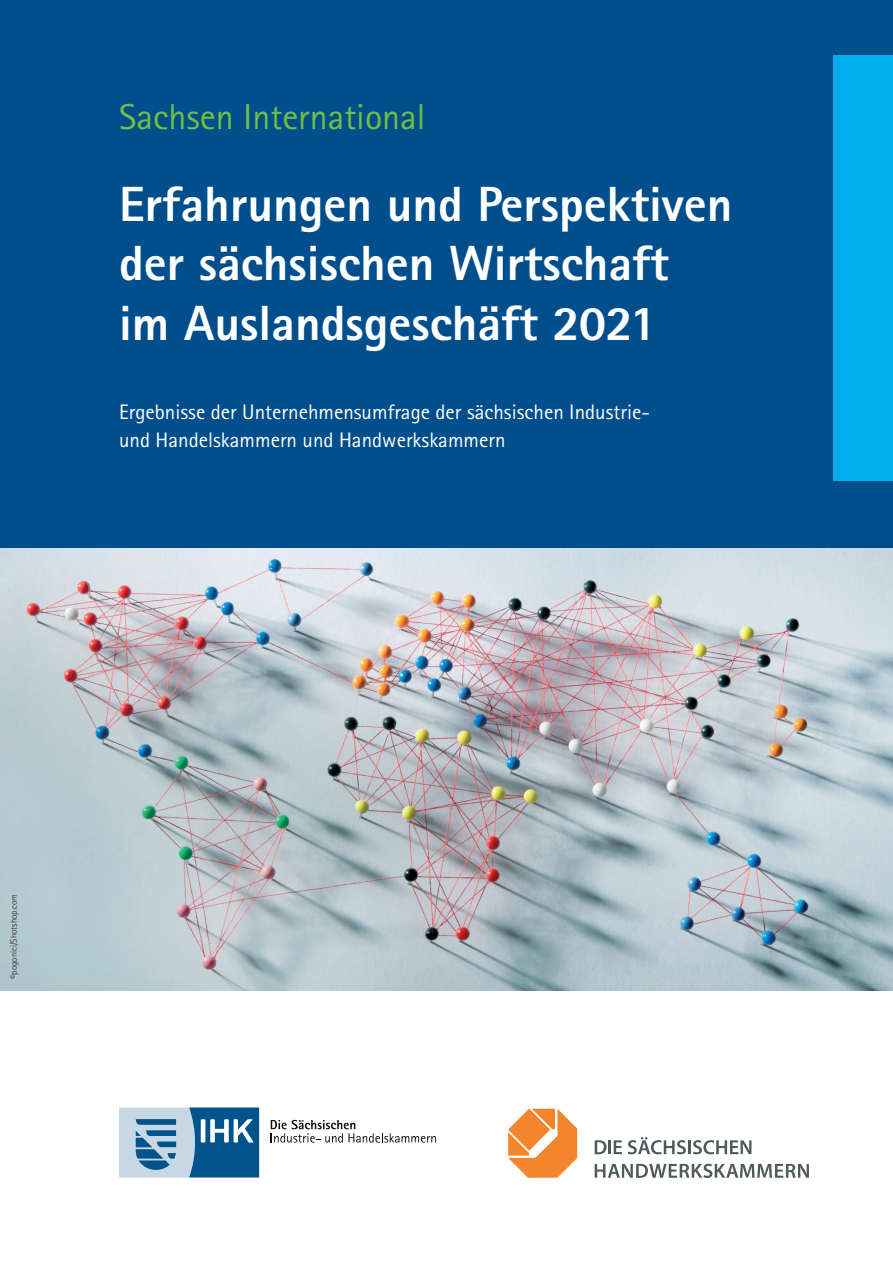
<style>
.page{position:relative;width:893px;height:1263px;background:#fff}
.page>*{position:absolute;margin:0;border:0;box-sizing:border-box;transform-origin:0 0}
.t1{font:800 49.5px/59.4px "Rotis Sans Serif Pro";color:#fff}
.t2{font:36px "Rotis Sans Serif Pro";color:#71bf44}
.t3{font:21px/28.5px "Rotis Sans Serif Pro";color:#fff}
.t4{font:300 9px "Rotis Sans Serif Pro";color:#231f20}
.s1{font-weight:800}
</style>
<div class="page">
<div style="left:0;top:0;width:893px;height:549px;background:#004f8c"></div>
<img style="left:0;top:549px;width:893px;height:442px">
<div style="left:833px;top:55px;width:60px;height:425px;background:#00aeef"></div>
<svg style="left:271px;top:1120px;width:165px;height:22px"></svg>
<svg style="left:119px;top:1107px;width:140px;height:70px;background:#6496b7"></svg>
<svg style="left:595px;top:1140px;width:11px;height:14px"></svg>
<hr style="left:608px;top:1140px;width:3px;height:14px;background:#4e5a5c">
<svg style="left:614px;top:1140px;width:8px;height:14px"></svg>
<svg style="left:628px;top:1137px;width:58px;height:17px"></svg>
<hr style="left:688px;top:1140px;width:3px;height:14px;background:#4e5a5c">
<svg style="left:693px;top:1140px;width:58px;height:14px"></svg>
<svg style="left:595px;top:1164px;width:214px;height:14px"></svg>
<svg style="left:508px;top:1108px;width:69px;height:70px"></svg>
<h2 class="t2" style="left:119px;top:96px;width:308px">Sachsen International</h2>
<h1 class="t1" style="left:119px;top:174px;width:615px">Erfahrungen und Perspektiven der sächsischen Wirtschaft<br>im Auslandsgeschäft 2021</h1>
<p class="t3" style="left:119px;top:397px;width:533px">Ergebnisse der Unternehmensumfrage der sächsischen Industrie&shy;und Handelskammern und Handwerkskammern</p>
<p class="t4" style="left:9px;top:979px;width:87px;rotate:-90deg"><span class="s1">©</span>pogonici/Shotshop.com</p>
</div>
